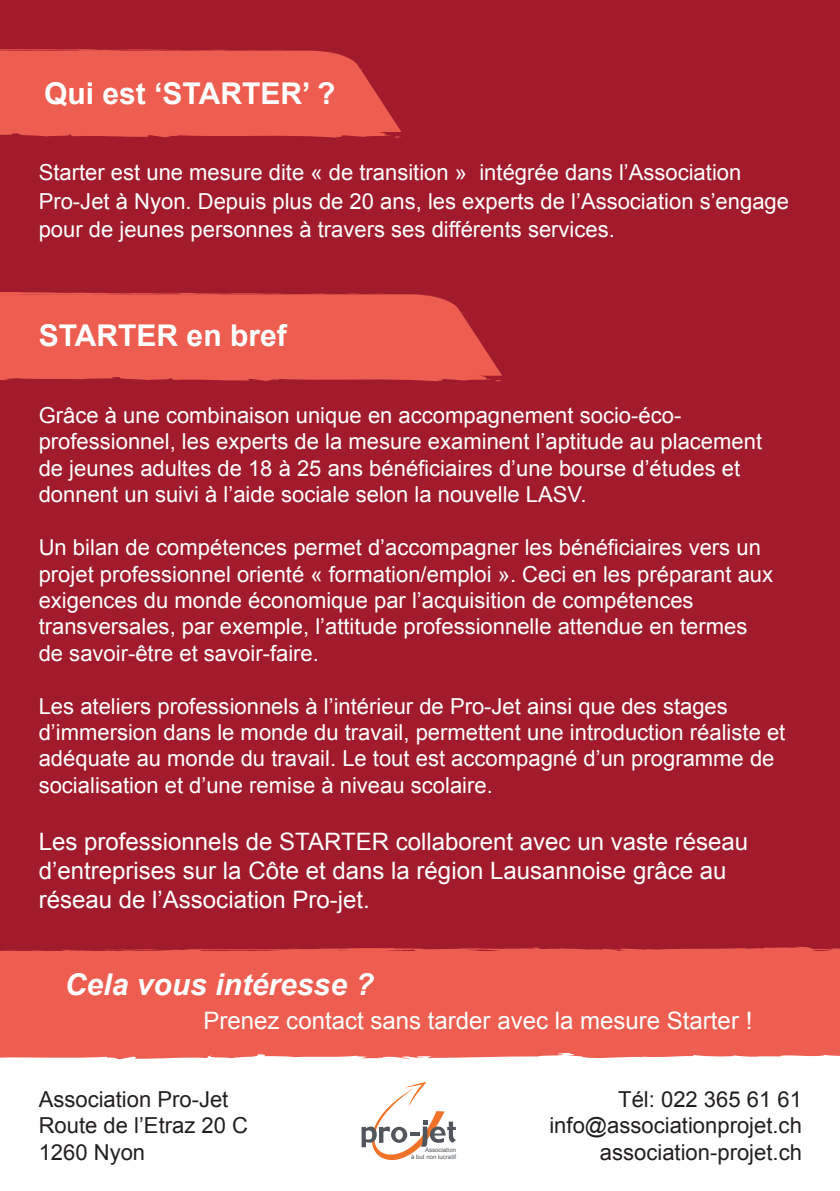
<style>
.page{position:relative;width:840px;height:1191px;background:#fff}
.page>*{position:absolute;margin:0;border:0;box-sizing:border-box;transform-origin:0 0}
.t1{font:700 30px "Arial";color:#fff}
.t2{font:italic 700 30px "Arial";color:#fff}
.t3{font:24px/28.8px "Arial";color:#fff}
.t4{font:22px/26.4px "Arial";color:#fff}
.t5{font:22px "Arial";color:#231f20}
.t6{font:6px/6.8px "Arial";color:#50565c;text-align:right}
</style>
<div class="page">
<div style="left:0;top:0;width:839px;height:1018px;background:#a11b2c"></div>
<div style="left:0;top:946px;width:839px;height:114px;background:#ed5e50"></div>
<svg style="left:817px;top:950px;width:18px;height:4px"></svg>
<svg style="left:681px;top:1045px;width:7px;height:2px"></svg>
<svg style="left:0;top:949px;width:116px;height:3px"></svg>
<svg style="left:137px;top:949px;width:52px;height:2px"></svg>
<svg style="left:243px;top:948px;width:56px;height:4px"></svg>
<svg style="left:518px;top:947px;width:20px;height:7px"></svg>
<svg style="left:747px;top:1045px;width:12px;height:1px"></svg>
<svg style="left:0;top:49px;width:401px;height:89px;background:#e5574c"></svg>
<svg style="left:0;top:292px;width:493px;height:90px;background:#e7584d"></svg>
<svg style="left:269px;top:293px;width:126px;height:2px"></svg>
<svg style="left:192px;top:293px;width:55px;height:2px"></svg>
<svg style="left:76px;top:292px;width:58px;height:4px"></svg>
<svg style="left:361px;top:1082px;width:95px;height:79px"></svg>
<p class="t1" style="left:44px;top:73px;width:293px">Qui est ‘STARTER’ ?</p>
<p class="t4" style="left:39px;top:158px;width:751px;line-height:28.8px">Starter est une mesure dite « de transition » intégrée dans l’Association<br>Pro-Jet à Nyon. Depuis plus de 20 ans, les experts de l’Association s’engage pour de jeunes personnes à travers ses différents services.</p>
<p class="t1" style="left:39px;top:316px;width:249px">STARTER en bref</p>
<p class="t4" style="left:39px;top:402px;width:643px">Grâce à une combinaison unique en accompagnement socio-éco-</p>
<p class="t4" style="left:39px;top:429px;width:724px">professionnel, les experts de la mesure examinent l’aptitude au placement de jeunes adultes de 18 à 25 ans bénéficiaires d’une bourse d’études et</p>
<p class="t4" style="left:39px;top:481px;width:549px">donnent un suivi à l’aide sociale selon la nouvelle LASV.</p>
<p class="t4" style="left:39px;top:534px;width:735px">Un bilan de compétences permet d’accompagner les bénéficiaires vers un projet professionnel orienté « formation/emploi ». Ceci en les préparant aux exigences du monde économique par l’acquisition de compétences</p>
<p class="t4" style="left:39px;top:613px;width:709px">transversales, par exemple, l’attitude professionnelle attendue en termes</p>
<p class="t4" style="left:39px;top:640px;width:281px">de savoir-être et savoir-faire.</p>
<p class="t4" style="left:39px;top:693px;width:690px">Les ateliers professionnels à l’intérieur de Pro-Jet ainsi que des stages</p>
<p class="t4" style="left:39px;top:719px;width:747px">d’immersion dans le monde du travail, permettent une introduction réaliste et adéquate au monde du travail. Le tout est accompagné d’un programme de socialisation et d’une remise à niveau scolaire.</p>
<p class="t3" style="left:39px;top:828px;width:710px">Les professionnels de STARTER collaborent avec un vaste réseau d’entreprises sur la Côte et dans la région Lausannoise grâce au</p>
<p class="t3" style="left:39px;top:885px;width:332px">réseau de l’Association Pro-jet.</p>
<p class="t2" style="left:65px;top:964px;width:310px">Cela vous intéresse ?</p>
<p class="t3" style="left:203px;top:1006px;width:550px">Prenez contact sans tarder avec la mesure Starter !</p>
<p class="t5" style="left:39px;top:1084px;width:191px">Association Pro-Jet</p>
<p class="t5" style="left:39px;top:1111px;width:211px">Route de l’Etraz 20 C</p>
<p class="t5" style="left:39px;top:1137px;width:108px">1260 Nyon</p>
<p class="t6" style="left:411px;top:1147px;width:46px">Association<br>à but non lucratif</p>
<p class="t5" style="left:618px;top:1084px;width:185px">Tél: 022 365 61 61</p>
<p class="t5" style="left:549px;top:1111px;width:254px">info@associationprojet.ch</p>
<p class="t5" style="left:599px;top:1137px;width:203px">association-projet.ch</p>
</div>
